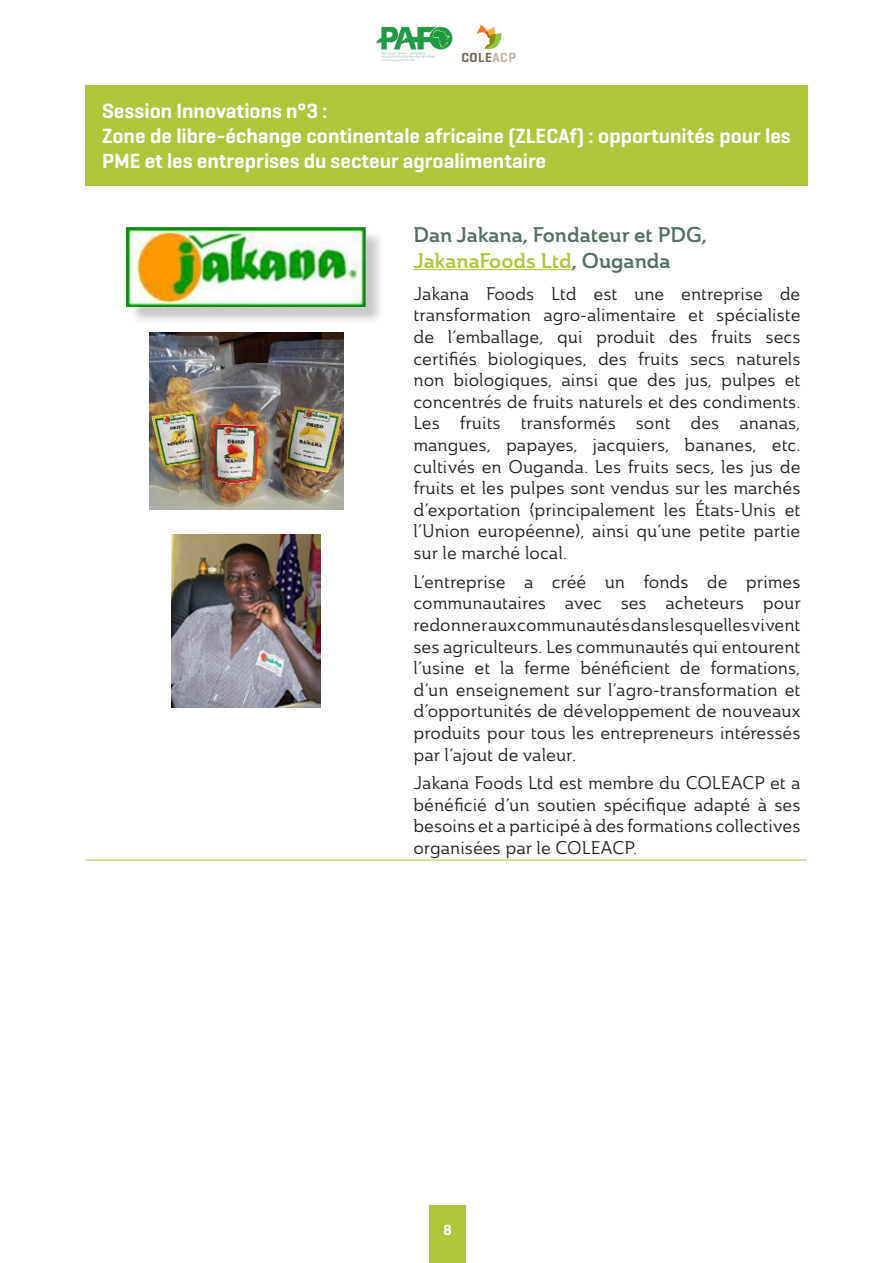
<style>
.page{position:relative;width:893px;height:1263px;background:#fff}
.page>*{position:absolute;margin:0;border:0;box-sizing:border-box;transform-origin:0 0}
.Titre_SOMMAIRE{font:600 21px/25.2px "Geogrotesque";color:#fff}
._1_1_Titre{font:21px/25.2px "Ainslie Nor Dem";color:#557062}
.Body{font:18px/21.6px "Ainslie Nor Reg";color:#231f20;text-align:justify}
.t1{font:600 15px "Geogrotesque";color:#fff}
.t2{font:600 13.35px "Geogrotesque";letter-spacing:.04em;color:#6e674d}
.s1{color:#c3b49b}
.s2{color:#b0c43c}
</style>
<div class="page">
<svg style="left:477px;top:25px;width:25px;height:24px"></svg>
<img style="left:377px;top:26px;width:76px;height:36px">
<div style="left:429px;top:1205px;width:37px;height:58px;background:#b0c43c"></div>
<div style="left:85px;top:85px;width:723px;height:100px;background:#b0c43c"></div>
<hr style="left:85px;top:860px;width:322px;height:1px;background:#b0c43c">
<hr style="left:407px;top:860px;width:399px;height:1px;background:#b0c43c">
<div style="left:129px;top:229px;width:255px;height:96px;background:#231f20;opacity:.25"></div>
<img style="left:127px;top:227px;width:239px;height:80px">
<img style="left:150px;top:332px;width:193px;height:177px">
<img style="left:172px;top:535px;width:149px;height:172px">
<hr style="left:413px;top:269px;width:159px;height:1px;background:#b0c43c">
<p class="t2" style="left:461px;top:49px;width:56px">COLE<span class="s1">ACP</span></p>
<p class="Titre_SOMMAIRE" style="left:102px;top:98px;width:227px">Session Innovations n°3 :</p>
<p class="Titre_SOMMAIRE" style="left:102px;top:123px;width:690px">Zone de libre-échange continentale africaine (ZLECAf) : opportunités pour les<br>PME et les entreprises du secteur agroalimentaire</p>
<p class="_1_1_Titre" style="left:413px;top:222px;width:295px">Dan Jakana, Fondateur et PDG,<br><span class="s2">JakanaFoods Ltd</span>, Ouganda</p>
<p class="Body" style="left:413px;top:283px;width:388px">Jakana Foods Ltd est une entreprise de transformation agro-alimentaire et spécialiste de l’emballage, qui produit des fruits secs certifiés biologiques, des fruits secs naturels non biologiques, ainsi que des jus, pulpes et concentrés de fruits naturels et des condiments.<br>Les fruits transformés sont des ananas, mangues, papayes, jacquiers, bananes, etc. cultivés en Ouganda. Les fruits secs, les jus de fruits et les pulpes sont vendus sur les marchés d’exportation (principalement les États-Unis et l’Union européenne), ainsi qu’une petite partie sur le marché local.</p>
<p class="Body" style="left:413px;top:570px;width:389px">L’entreprise a créé un fonds de primes communautaires avec ses acheteurs pour redonner aux communautés dans lesquelles vivent ses agriculteurs. Les communautés qui entourent l’usine et la ferme bénéficient de formations, d’un enseignement sur l’agro-transformation et d’opportunités de développement de nouveaux produits pour tous les entrepreneurs intéressés par l’ajout de valeur.</p>
<p class="Body" style="left:413px;top:772px;width:388px">Jakana Foods Ltd est membre du COLEACP et a bénéficié d’un soutien spécifique adapté à ses besoins et a participé à des formations collectives organisées par le COLEACP.</p>
<p class="t1" style="left:443px;top:1220px;width:10px">8</p>
</div>
